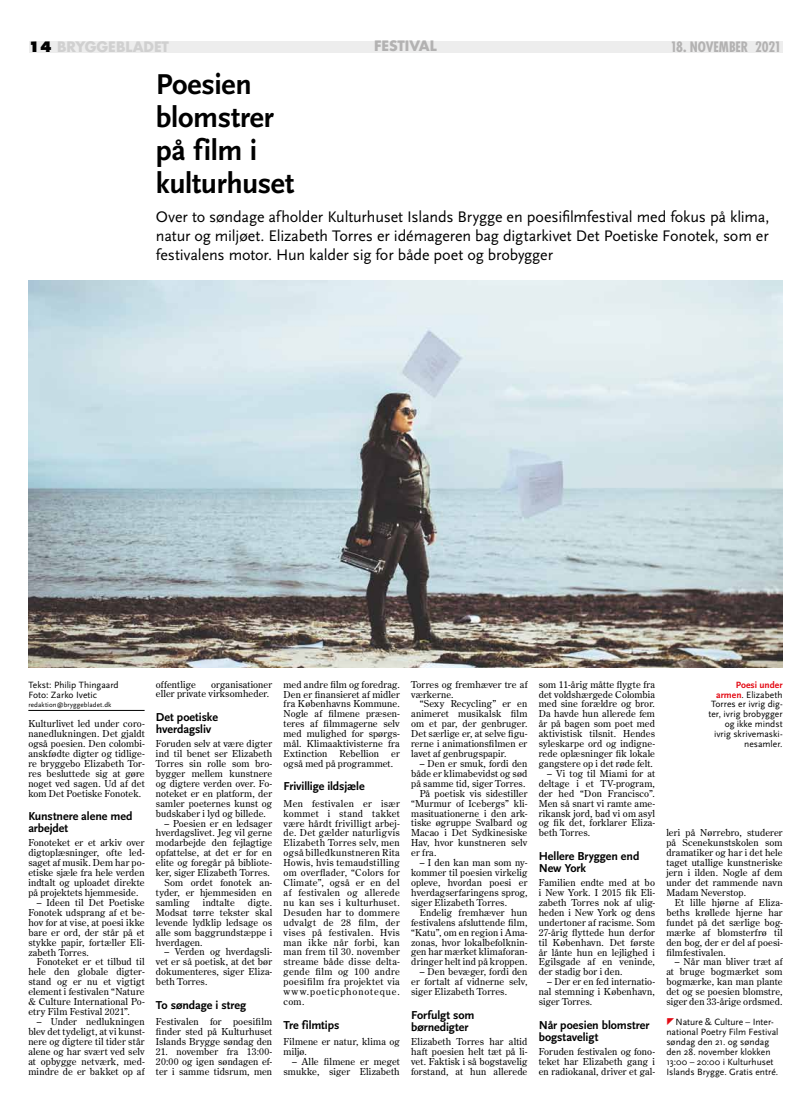
<style>
.page{position:relative;width:811px;height:1120px;background:#fff}
.page>*{position:absolute;margin:0;border:0;box-sizing:border-box;transform-origin:0 0}
.t1{font:700 30px/33px "Scala Sans";letter-spacing:-.015em;color:#000}
.t2{font:16px/19.2px "Scala Sans";letter-spacing:-.01em;color:#000;text-align:justify}
.t3{font:700 condensed 14px "Futura";letter-spacing:-.01em;color:#b3b2b2}
.t4{font:700 14px "Futura";letter-spacing:-.005em;color:#d0d0d0}
.t5{font:700 14px "Futura";color:#b3b2b2}
.t6{font:700 12px/12px "Scala Sans";letter-spacing:-.01em;color:#000}
.t7{font:9.5px/9.9px "Century Old Style Std";letter-spacing:.01em;color:#000;text-align:justify}
.t8{font:9.5px/9.9px "Scala Sans";color:#000}
.t9{font:9.5px "Century Old Style Std";letter-spacing:.03em;color:#000}
.t10{font:7px "Scala Sans";letter-spacing:.015em;color:#000}
.s1{font-weight:800;color:#000}
.s2{font-weight:700;color:#e30a14}
</style>
<div class="page">
<div style="left:29px;top:41px;width:753px;height:11px;background:#ededed"></div>
<hr style="left:28px;top:710px;width:117px;height:1px;background:#000">
<img style="left:28px;top:281px;width:754px;height:387px">
<h3 class="t4" style="left:28px;top:38px;width:142px"><span class="s1">14</span> BRYGGEBLADET</h3>
<h3 class="t5" style="left:374px;top:36px;width:55px">FESTIVAL</h3>
<h3 class="t3" style="left:670px;top:38px;width:113px">18. NOVEMBER 2021</h3>
<h1 class="t1" style="left:156px;top:69px;width:140px">Poesien blomstrer på film i kulturhuset</h1>
<p class="t2" style="left:156px;top:207px;width:615px">Over to søndage afholder Kulturhuset Islands Brygge en poesifilmfestival med fokus på klima, natur og miljøet. Elizabeth Torres er idémageren bag digtarkivet Det Poetiske Fonotek, som er festivalens motor. Hun kalder sig for både poet og brobygger</p>
<p class="t8" style="left:28px;top:680px;width:92px">Tekst: Philip Thingaard<br>Foto: Zarko Ivetic</p>
<p class="t10" style="left:28px;top:701px;width:85px">redaktion@bryggebladet.dk</p>
<p class="t7" style="left:28px;top:719px;width:118px">Kulturlivet led under coro&shy;nanedlukningen. Det gjaldt også poesien. Den colombi&shy;anskfødte digter og tidlige&shy;re bryggebo Elizabeth Tor&shy;res besluttede sig at gøre noget ved sagen. Ud af det kom Det Poetiske Fonotek.</p>
<p class="t6" style="left:28px;top:810px;width:106px">Kunstnere alene med arbejdet</p>
<p class="t7" style="left:28px;top:838px;width:118px">Fonoteket er et arkiv over digtoplæsninger, ofte led&shy;saget af musik. Dem har po&shy;etiske sjæle fra hele verden indtalt og uploadet direkte på projektets hjemmeside.</p>
<p class="t7" style="left:28px;top:897px;width:118px;text-indent:9px">– Ideen til Det Poetiske Fonotek udsprang af et be&shy;hov for at vise, at poesi ikke bare er ord, der står på et stykke papir, fortæller Eli&shy;zabeth Torres.</p>
<p class="t7" style="left:28px;top:957px;width:118px;text-indent:9px">Fonoteket er et tilbud til hele den globale digter&shy;stand og er nu et vigtigt element i festivalen “Nature &amp; Culture International Po&shy;etry Film Festival 2021”.</p>
<p class="t7" style="left:28px;top:1016px;width:118px;text-indent:9px">– Under nedlukningen blev det tydeligt, at vi kunst&shy;nere og digtere til tider står alene og har svært ved selv at opbygge netværk, med&shy;mindre de er bakket op af</p>
<p class="t7" style="left:156px;top:679px;width:41px">offentlige</p>
<p class="t7" style="left:156px;top:679px;width:118px;text-indent:55px">organisationer eller private virksomheder.</p>
<p class="t6" style="left:156px;top:711px;width:63px">Det poetiske hverdagsliv</p>
<p class="t7" style="left:156px;top:738px;width:118px">Foruden selv at være digter ind til benet ser Elizabeth Torres sin rolle som bro&shy;bygger mellem kunstnere og digtere verden over. Fo&shy;noteket er en platform, der samler poeternes kunst og budskaber i lyd og billede.</p>
<p class="t7" style="left:164px;top:818px;width:109px">– Poesien er en ledsager</p>
<p class="t7" style="left:156px;top:828px;width:118px">hverdagslivet. Jeg vil gerne</p>
<p class="t7" style="left:156px;top:838px;width:118px">modarbejde den fejlagtige</p>
<p class="t7" style="left:156px;top:847px;width:118px">opfattelse, at det er for en</p>
<p class="t7" style="left:156px;top:857px;width:118px">elite og foregår på bibliote-</p>
<p class="t7" style="left:156px;top:867px;width:115px">ker, siger Elizabeth Torres.</p>
<p class="t7" style="left:164px;top:877px;width:109px">Som ordet fonotek an-</p>
<p class="t7" style="left:156px;top:887px;width:118px">tyder, er hjemmesiden en</p>
<p class="t9" style="left:156px;top:896px;width:35px">samling</p>
<p class="t7" style="left:203px;top:897px;width:33px">indtalte</p>
<p class="t7" style="left:156px;top:897px;width:118px;text-indent:92px">digte.<br>Modsat tørre tekster skal levende lydklip ledsage os alle som baggrundstæppe i hverdagen.</p>
<p class="t7" style="left:156px;top:947px;width:118px;text-indent:9px">– Verden og hverdagsli&shy;vet er så poetisk, at det bør dokumenteres, siger Eliza&shy;beth Torres.</p>
<p class="t6" style="left:156px;top:999px;width:92px">To søndage i streg</p>
<p class="t7" style="left:156px;top:1016px;width:118px">Festivalen for poesifilm finder sted på Kulturhuset Islands Brygge søndag den</p>
<p class="t7" style="left:156px;top:1046px;width:118px">21. november fra 13:00- 20:00 og igen søndagen ef&shy;ter i samme tidsrum, men</p>
<p class="t7" style="left:283px;top:679px;width:118px">med andre film og foredrag.<br>Den er finansieret af midler fra Københavns Kommune.<br>Nogle af filmene præsen&shy;teres af filmmagerne selv med mulighed for spørgs&shy;mål. Klimaaktivisterne fra Extinction</p>
<p class="t7" style="left:339px;top:748px;width:41px">Rebellion</p>
<p class="t7" style="left:283px;top:748px;width:118px;text-indent:108px">er også med på programmet.</p>
<p class="t6" style="left:283px;top:781px;width:83px">Frivillige ildsjæle</p>
<p class="t7" style="left:283px;top:798px;width:118px">Men festivalen er især kommet i stand takket være hårdt frivilligt arbej&shy;de. Det gælder naturligvis Elizabeth Torres selv, men også billedkunstneren Rita Howis, hvis temaudstilling om overflader, “Colors for Climate”, også er en del af festivalen og allerede nu kan ses i kulturhuset.<br>Desuden har to dommere udvalgt de 28 film, der vises på festivalen. Hvis man ikke når forbi, kan man frem til 30. november streame både disse delta&shy;gende film og 100 andre poesifilm fra projektet via www.poeticphonoteque. com.</p>
<p class="t6" style="left:283px;top:1019px;width:57px">Tre filmtips</p>
<p class="t7" style="left:283px;top:1036px;width:118px">Filmene er natur, klima og miljø.</p>
<p class="t7" style="left:283px;top:1056px;width:118px;text-align:right">– Alle filmene er meget smukke, siger Elizabeth</p>
<p class="t7" style="left:411px;top:679px;width:118px">Torres og fremhæver tre af værkerne.</p>
<p class="t7" style="left:411px;top:699px;width:118px;text-indent:9px">“Sexy Recycling” er en animeret musikalsk film om et par, der genbruger.<br>Det særlige er, at selve figu&shy;rerne i animationsfilmen er lavet af genbrugspapir.</p>
<p class="t7" style="left:420px;top:758px;width:109px">– Den er smuk, fordi den</p>
<p class="t7" style="left:411px;top:768px;width:118px">både er klimabevidst og sød</p>
<p class="t7" style="left:411px;top:778px;width:116px">på samme tid, siger Torres.</p>
<p class="t7" style="left:420px;top:788px;width:109px">På poetisk vis sidestiller</p>
<p class="t7" style="left:411px;top:798px;width:118px">“Murmur of Icebergs” kli-</p>
<p class="t7" style="left:411px;top:808px;width:118px">masituationerne i den ark-</p>
<p class="t7" style="left:411px;top:818px;width:118px">tiske øgruppe Svalbard og</p>
<p class="t7" style="left:411px;top:828px;width:118px">Macao i Det Sydkinesiske</p>
<p class="t7" style="left:411px;top:838px;width:118px">Hav, hvor kunstneren selv</p>
<p class="t7" style="left:411px;top:847px;width:27px">er fra.</p>
<p class="t7" style="left:411px;top:857px;width:118px;text-indent:9px">– I den kan man som ny&shy;kommer til poesien virkelig opleve, hvordan poesi er hverdagserfaringens sprog, siger Elizabeth Torres.</p>
<p class="t7" style="left:411px;top:907px;width:118px;text-indent:9px">Endelig fremhæver hun festivalens afsluttende film, “Katu”, om en region i Ama&shy;zonas, hvor lokalbefolknin&shy;gen har mærket klimaforan&shy;dringer helt ind på kroppen.</p>
<p class="t7" style="left:411px;top:966px;width:118px;text-indent:9px">– Den bevæger, fordi den er fortalt af vidnerne selv, siger Elizabeth Torres.</p>
<p class="t6" style="left:411px;top:1009px;width:65px">Forfulgt som børnedigter</p>
<p class="t7" style="left:411px;top:1036px;width:118px">Elizabeth Torres har altid haft poesien helt tæt på li&shy;vet. Faktisk i så bogstavelig forstand, at hun allerede</p>
<p class="t7" style="left:539px;top:679px;width:118px">som 11-årig måtte flygte fra det voldshærgede Colombia med sine forældre og bror.<br>Da havde hun allerede fem år på bagen som poet med aktivistisk tilsnit. Hendes syleskarpe ord og indigne&shy;rede oplæsninger fik lokale gangstere op i det røde felt.</p>
<p class="t7" style="left:539px;top:768px;width:118px;text-indent:9px">– Vi tog til Miami for at deltage i et TV-program, der hed “Don Francisco”.<br>Men så snart vi ramte ame&shy;rikansk jord, bad vi om asyl og fik det, forklarer Eliza&shy;beth Torres.</p>
<p class="t6" style="left:539px;top:850px;width:102px">Hellere Bryggen end<br>New York</p>
<p class="t7" style="left:539px;top:877px;width:118px">Familien endte med at bo i New York. I 2015 fik Eli&shy;zabeth Torres nok af ulig&shy;heden i New York og dens undertoner af racisme. Som 27-årig flyttede hun derfor til København. Det første år lånte hun en lejlighed i Egilsgade af en veninde, der stadig bor i den.</p>
<p class="t7" style="left:539px;top:976px;width:118px;text-indent:9px">– Der er en fed internatio&shy;nal stemning i København, siger Torres.</p>
<p class="t6" style="left:539px;top:1019px;width:112px">Når poesien blomstrer bogstaveligt</p>
<p class="t7" style="left:539px;top:1046px;width:118px">Foruden festivalen og fono&shy;teket har Elizabeth gang i en radiokanal, driver et gal-</p>
<p class="t8" style="left:708px;top:680px;width:76px;text-align:right"><span class="s2">Poesi under armen</span>. Elizabeth<br>Torres er ivrig dig&shy;ter, ivrig brobygger og ikke mindst ivrig skrivemaski&shy;nesamler.</p>
<p class="t7" style="left:666px;top:828px;width:118px">leri på Nørrebro, studerer på Scenekunstskolen som dramatiker og har i det hele taget utallige kunstneriske jern i ilden. Nogle af dem under det rammende navn Madam Neverstop.</p>
<p class="t7" style="left:666px;top:897px;width:118px;text-indent:9px">Et lille hjørne af Eliza&shy;beths krøllede hjerne har fundet på det særlige bog&shy;mærke af blomsterfrø til den bog, der er del af poesi&shy;filmfestivalen.</p>
<p class="t7" style="left:666px;top:957px;width:118px;text-indent:9px">– Når man bliver træt af at bruge bogmærket som bogmærke, kan man plante det og se poesien blomstre, siger den 33-årige ordsmed.</p>
<p class="t8" style="left:666px;top:1017px;width:114px;text-indent:9px">Nature &amp; Culture – Inter&shy;national Poetry Film Festival søndag den 21. og søndag den 28. november klokken<br>13:00 – 20:00 i Kulturhuset<br>Islands Brygge. Gratis entré.</p>
</div>
